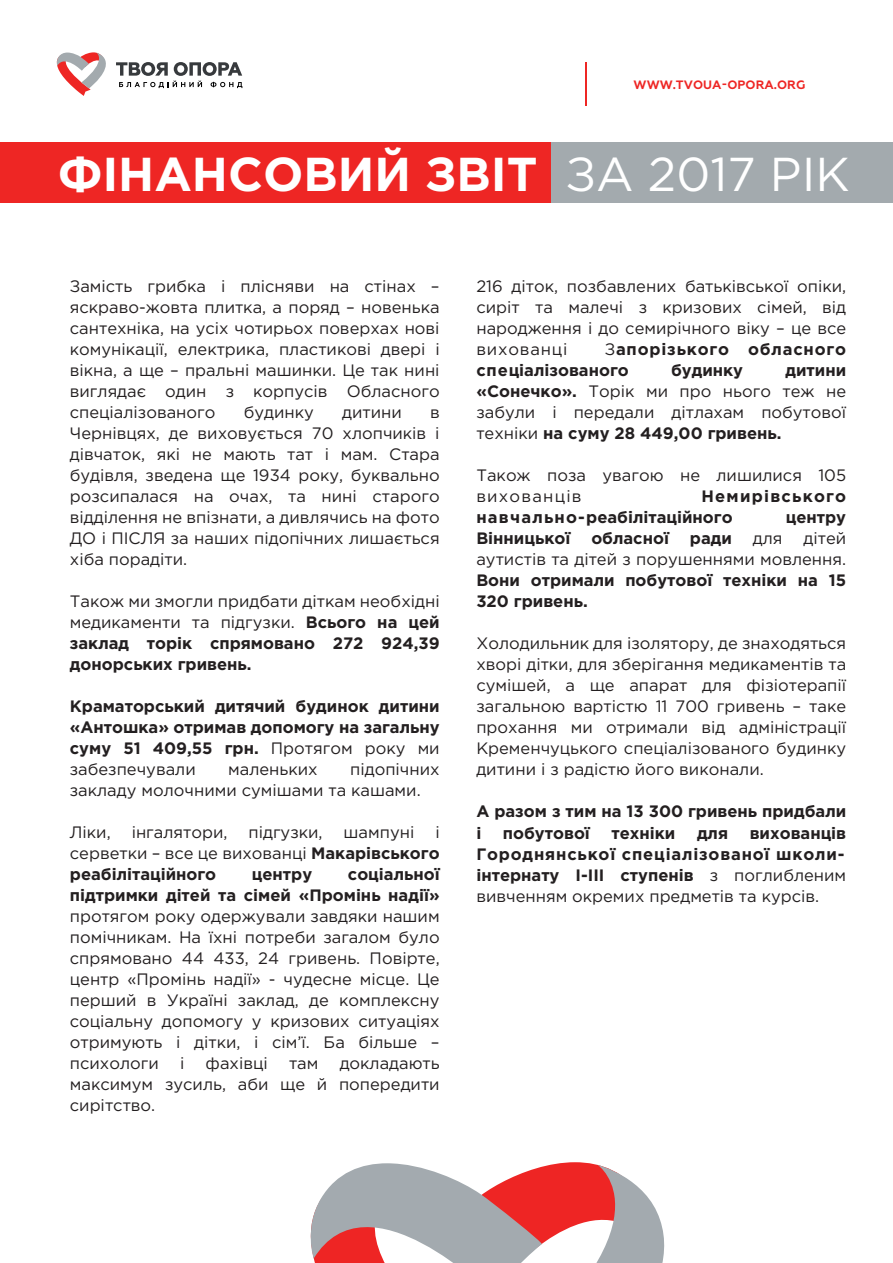
<style>
.page{position:relative;width:893px;height:1263px;background:#fff}
.page>*{position:absolute;margin:0;border:0;box-sizing:border-box;transform-origin:0 0}
.t1{font:700 47.55px "Gotham Pro";color:#fff}
.t2{font:16.5px/21px "Gotham Pro";color:#231f20;text-align:justify}
.t3{font:700 16.5px/21px "Gotham Pro";color:#231f20;text-align:justify}
.t4{font:700 16.5px/21px "Gotham Pro";letter-spacing:.075em;color:#231f20}
.t5{font:700 16.5px/21px "Gotham Pro";letter-spacing:.05em;color:#231f20}
.t6{font:700 12.15px "Geometria";color:#ee2624}
.s1{font-weight:400}
.s2{font-weight:700}
</style>
<div class="page">
<div style="left:0;top:142px;width:551px;height:60px;background:#ee2624"></div>
<div style="left:551px;top:142px;width:342px;height:60px;background:#a3aaae"></div>
<svg style="left:310px;top:1162px;width:355px;height:101px"></svg>
<svg style="left:56px;top:52px;width:50px;height:44px"></svg>
<svg style="left:116px;top:62px;width:126px;height:26px"></svg>
<hr style="left:585px;top:62px;width:2px;height:43px;background:#ee2624">
<p class="t6" style="left:634px;top:77px;width:173px">WWW.TVOUA-OPORA.ORG</p>
<h1 class="t1" style="left:58px;top:147px;width:793px">ФІНАНСОВИЙ ЗВІТ <span class="s1">ЗА 2017 РІК</span></h1>
<p class="t2" style="left:70px;top:276px;width:371px">Замість грибка і плісняви на стінах – яскраво-жовта плитка, а поряд – новенька сантехніка, на усіх чотирьох поверхах нові комунікації, електрика, пластикові двері і вікна, а ще – пральні машинки. Це так нині виглядає один з корпусів Обласного спеціалізованого</p>
<p class="t2" style="left:244px;top:402px;width:72px">будинку</p>
<p class="t2" style="left:342px;top:402px;width:61px">дитини</p>
<p class="t2" style="left:70px;top:402px;width:371px;text-indent:360px">в Чернівцях, де виховується 70 хлопчиків і дівчаток, які не мають тат і мам. Стара будівля, зведена ще 1934 року, буквально розсипалася на очах, та нині старого відділення не впізнати, а дивлячись на фото ДО і ПІСЛЯ за наших підопічних лишається хіба порадіти.</p>
<p class="t3" style="left:70px;top:590px;width:371px"><span class="s1">Також ми змогли придбати діткам необхідні медикаменти та підгузки.</span> Всього на цей заклад торік спрямовано 272 924,39 донорських гривень.</p>
<p class="t3" style="left:70px;top:695px;width:371px">Краматорський дитячий будинок дитини «Антошка» отримав допомогу на загальну суму 51 409,55 грн. <span class="s1">Протягом року ми забезпечували</span></p>
<p class="t2" style="left:70px;top:759px;width:371px;text-indent:280px">підопічних закладу молочними сумішами та кашами.</p>
<p class="t2" style="left:70px;top:822px;width:42px">Ліки,</p>
<p class="t2" style="left:132px;top:822px;width:97px">інгалятори,</p>
<p class="t2" style="left:248px;top:822px;width:76px">підгузки,</p>
<p class="t2" style="left:344px;top:822px;width:72px">шампуні</p>
<p class="t2" style="left:228px;top:759px;width:91px">маленьких</p>
<p class="t3" style="left:70px;top:822px;width:371px;text-indent:365px"><span class="s1">і серветки – все це вихованці</span> Макарівського реабілітаційного</p>
<p class="t3" style="left:70px;top:864px;width:371px;text-align:right">соціальної<br>підтримки дітей та сімей «Промінь надії»</p>
<p class="t2" style="left:70px;top:906px;width:371px">протягом року одержували завдяки нашим помічникам. На їхні потреби загалом було спрямовано 44 433, 24 гривень. Повірте, центр «Промінь надії» - чудесне місце. Це перший в Україні заклад, де комплексну соціальну допомогу у кризових ситуаціях отримують і дітки, і сім’ї. Ба більше – психологи</p>
<p class="t3" style="left:252px;top:864px;width:62px">центру</p>
<p class="t2" style="left:180px;top:1053px;width:6px">і</p>
<p class="t2" style="left:206px;top:1053px;width:64px">фахівці</p>
<p class="t2" style="left:289px;top:1053px;width:31px">там</p>
<p class="t2" style="left:70px;top:1053px;width:371px;text-indent:270px">докладають максимум зусиль, аби ще й попередити сирітство.</p>
<p class="t2" style="left:476px;top:276px;width:371px">216 діток, позбавлених батьківської опіки, сиріт та малечі з кризових сімей, від народження і до семирічного віку – це все вихованці</p>
<p class="t5" style="left:476px;top:339px;width:371px;text-indent:128px"><span class="s1">З</span>апорізького обласного спеціалізованого</p>
<p class="t3" style="left:671px;top:360px;width:74px">будинку</p>
<p class="t2" style="left:476px;top:360px;width:371px;text-indent:309px"><span class="s2">дитини «Сонечко».</span> Торік ми про нього теж не забули і передали дітлахам побутової техніки <span class="s2">на суму 28 449,00 гривень.</span></p>
<p class="t2" style="left:476px;top:465px;width:371px">Також поза увагою не лишилися 105 вихованців</p>
<p class="t4" style="left:476px;top:486px;width:371px;text-indent:225px">Немирівського навчально-реабілітаційного</p>
<p class="t3" style="left:786px;top:507px;width:62px">центру</p>
<p class="t3" style="left:476px;top:528px;width:95px">Вінницької</p>
<p class="t3" style="left:591px;top:528px;width:79px">обласної</p>
<p class="t3" style="left:690px;top:528px;width:44px">ради</p>
<p class="t2" style="left:753px;top:528px;width:31px">для</p>
<p class="t2" style="left:476px;top:528px;width:371px;text-align:right">дітей<br>аутистів та дітей з порушеннями мовлення.</p>
<p class="t3" style="left:476px;top:570px;width:371px">Вони отримали побутової техніки на 15<br>320 гривень.</p>
<p class="t2" style="left:476px;top:633px;width:371px">Холодильник для ізолятору, де знаходяться хворі дітки, для зберігання медикаментів та сумішей, а ще апарат для фізіотерапії загальною вартістю 11 700 гривень – таке прохання ми отримали від адміністрації Кременчуцького спеціалізованого будинку дитини і з радістю його виконали.</p>
<p class="t3" style="left:476px;top:801px;width:371px">А разом з тим на 13 300 гривень придбали і</p>
<p class="t3" style="left:476px;top:822px;width:371px;text-indent:273px">вихованців Городнянської спеціалізованої школи&shy;інтернату І-ІІІ ступенів <span class="s1">з поглибленим вивченням окремих предметів та курсів.</span></p>
<p class="t3" style="left:503px;top:822px;width:89px">побутової</p>
<p class="t3" style="left:611px;top:822px;width:65px">техніки</p>
<p class="t3" style="left:697px;top:822px;width:33px">для</p>
</div>
